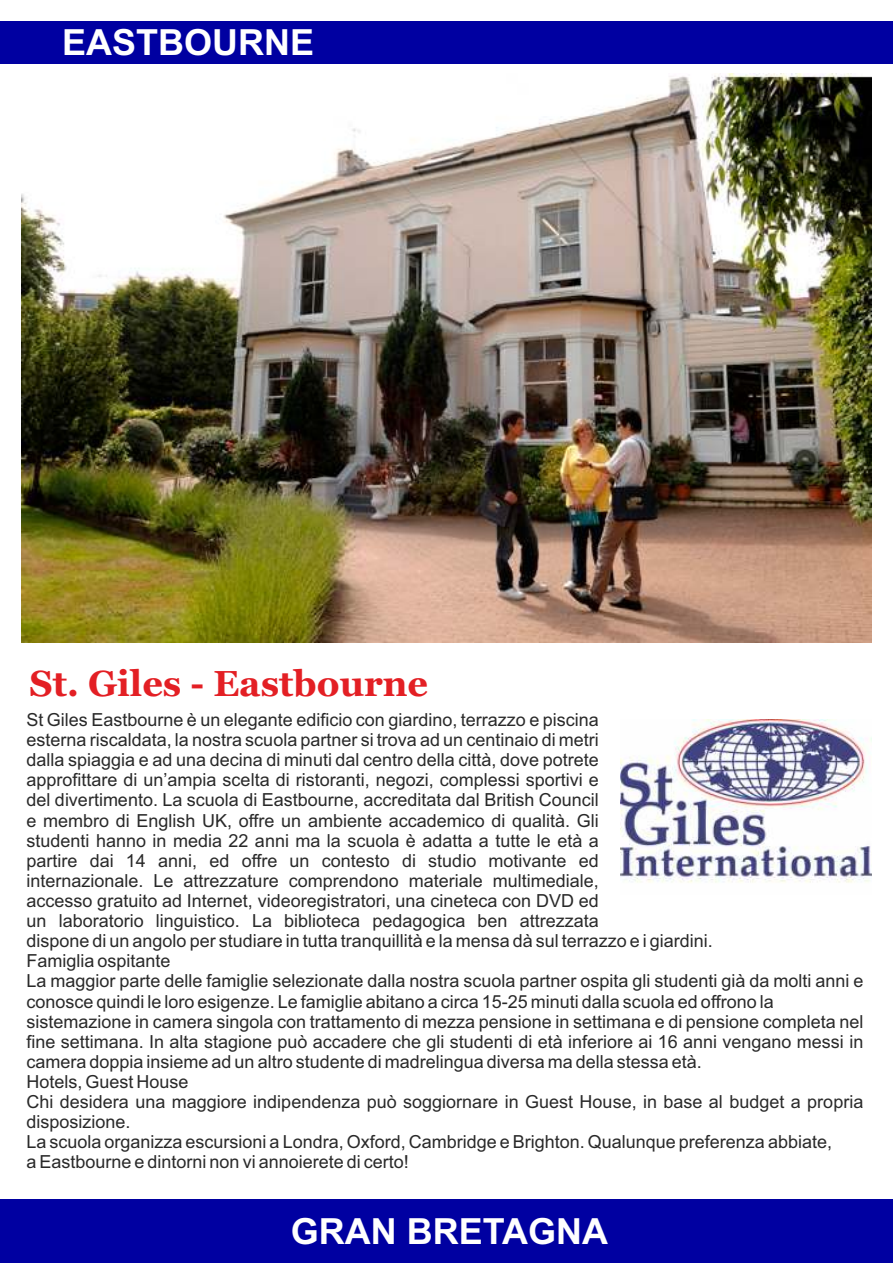
<style>
.page{position:relative;width:893px;height:1263px;background:#fff}
.page>*{position:absolute;margin:0;border:0;box-sizing:border-box;transform-origin:0 0}
.t1{font:700 36px "Arial";color:#fff}
.t2{font:700 36px "Georgia";color:#e31f24}
.t3{font:18px/20.1px "Arial";color:#292929}
</style>
<div class="page">
<img style="left:21px;top:74px;width:851px;height:569px">
<img style="left:620px;top:719px;width:252px;height:164px">
<div style="left:0;top:1199px;width:893px;height:64px;background:#0000a1"></div>
<div style="left:0;top:21px;width:893px;height:43px;background:#0000a1"></div>
<h1 class="t1" style="left:62px;top:29px;width:253px">EASTBOURNE</h1>
<h1 class="t2" style="left:29px;top:668px;width:400px">St. Giles - Eastbourne</h1>
<p class="t3" style="left:26px;top:711px;width:838px">St Giles Eastbourne è un elegante edificio con giardino, terrazzo e piscina<br>esterna riscaldata, la nostra scuola partner si trova ad un centinaio di metri<br>dalla spiaggia e ad una decina di minuti dal centro della città, dove potrete<br>approfittare di un’ampia scelta di ristoranti, negozi, complessi sportivi e<br>del divertimento. La scuola di Eastbourne, accreditata dal British Council<br>e membro di English UK, offre un ambiente accademico di qualità. Gli<br>studenti hanno in media 22 anni ma la scuola è adatta a tutte le età a<br>partire dai 14 anni, ed offre un contesto di studio motivante ed<br>internazionale. Le attrezzature comprendono materiale multimediale,<br>accesso gratuito ad Internet, videoregistratori, una cineteca con DVD ed<br>un laboratorio linguistico. La biblioteca pedagogica ben attrezzata<br>dispone di un angolo per studiare in tutta tranquillità e la mensa dà sul terrazzo e i giardini.<br>Famiglia ospitante<br>La maggior parte delle famiglie selezionate dalla nostra scuola partner ospita gli studenti già da molti anni e conosce quindi le loro esigenze. Le famiglie abitano a circa 15-25 minuti dalla scuola ed offrono la sistemazione in camera singola con trattamento di mezza pensione in settimana e di pensione completa nel fine settimana. In alta stagione può accadere che gli studenti di età inferiore ai 16 anni vengano messi in camera doppia insieme ad un altro studente di madrelingua diversa ma della stessa età.<br>Hotels, Guest House<br>Chi desidera una maggiore indipendenza può soggiornare in Guest House, in base al budget a propria disposizione.<br>La scuola organizza escursioni a Londra, Oxford, Cambridge e Brighton. Qualunque preferenza abbiate,<br>a Eastbourne e dintorni non vi annoierete di certo!</p>
<h1 class="t1" style="left:291px;top:1218px;width:319px">GRAN BRETAGNA</h1>
</div>
